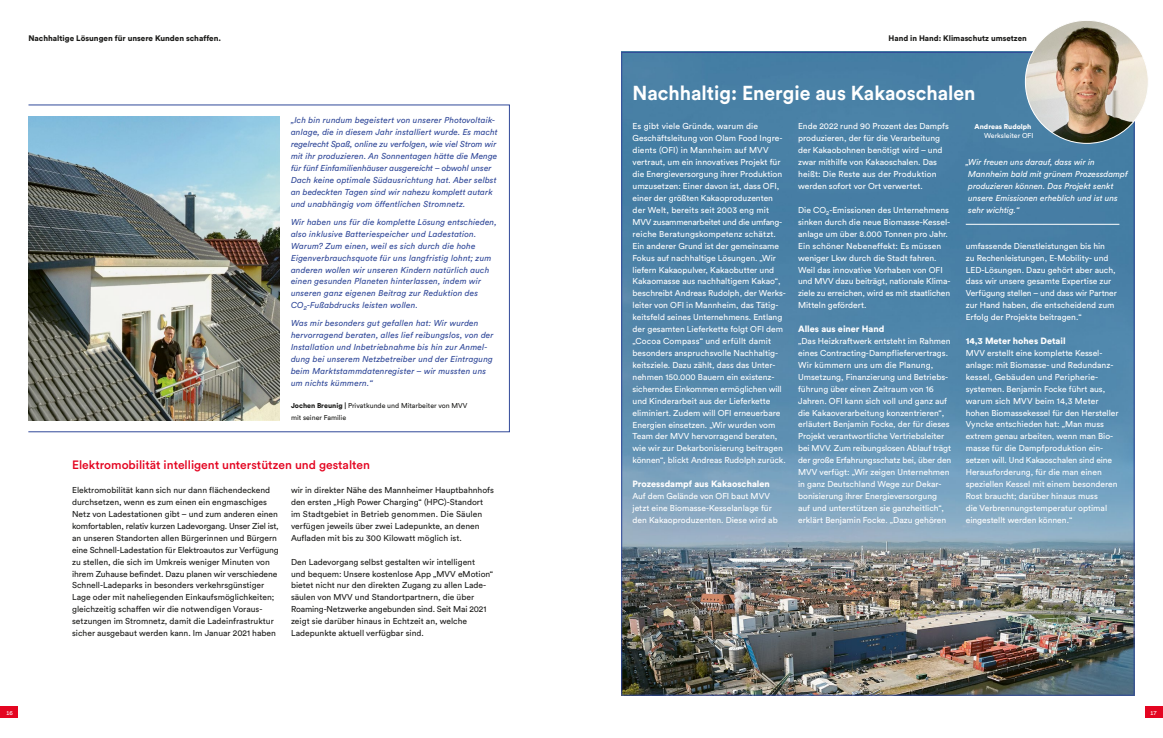
<style>
.page{position:relative;width:1163px;height:738px;background:#fff}
.page>*{position:absolute;margin:0;border:0;box-sizing:border-box;transform-origin:0 0}
.t1{font:700 20px "Circular Pro";color:#fff}
.t2{font:500 12px "Circular Pro";color:#e40521}
.t3{font:900 9px "Circular Pro";color:#fff}
.t4{font:8.5px/11.9px "Circular Pro";color:#fff}
.t5{font:8.5px/11.9px "Circular Pro";color:#1d1d1b}
.t6{font:italic 8.5px/11.9px "Circular Pro";letter-spacing:.015em;color:#314999}
.t7{font:italic 8.5px/11.9px "Circular Pro";color:#fff}
.t8{font:900 8px "Circular Pro";color:#1d1d1b}
.t9{font:7px/11.9px "Circular Pro";color:#1d1d1b}
.t10{font:900 7px "Circular Pro";color:#fff}
.t11{font:7px "Circular Pro";color:#fff}
.t12{font:6px "Circular Pro";color:#fff}
.s1{font-weight:900}
.s2{font-weight:700}
</style>
<div class="page">
<div style="left:0;top:706px;width:17px;height:11px;background:#e40521"></div>
<div style="left:1145px;top:706px;width:17px;height:11px;background:#e40521"></div>
<img style="left:28px;top:116px;width:251px;height:304px">
<img style="left:623px;top:54px;width:509px;height:639px">
<hr style="left:965px;top:224px;width:154px;height:1px;background:#fff">
<img style="left:1025px;top:20px;width:123px;height:123px;border-radius:60px">
<p class="t8" style="left:28px;top:32px;width:194px">Nachhaltige Lösungen für unsere Kunden schaffen.</p>
<p class="t6" style="left:291px;top:114px;width:208px">„Ich bin rundum begeistert von unserer Photovoltaik&shy;anlage, die in diesem Jahr installiert wurde. Es macht regelrecht Spaß, online zu verfolgen, wie viel Strom wir mit ihr produzieren. An Sonnentagen hätte die Menge für fünf Einfamilienhäuser ausgereicht – obwohl unser Dach keine optimale Südausrichtung hat. Aber selbst an bedeckten Tagen sind wir nahezu komplett autark und unabhängig vom öffentlichen Stromnetz.</p>
<p class="t6" style="left:291px;top:215px;width:207px">Wir haben uns für die komplette Lösung entschieden, also inklusive Batteriespeicher und Ladestation.<br>Warum? Zum einen, weil es sich durch die hohe Eigenverbrauchsquote für uns langfristig lohnt; zum anderen wollen wir unseren Kindern natürlich auch einen gesunden Planeten hinterlassen, indem wir unseren ganz eigenen Beitrag zur Reduktion des CO<sub>2</sub>-Fußabdrucks leisten wollen.</p>
<p class="t6" style="left:291px;top:316px;width:204px">Was mir besonders gut gefallen hat: Wir wurden hervorragend beraten, alles lief reibungslos, von der Installation und Inbetriebnahme bis hin zur Anmel&shy;dung bei unserem Netzbetreiber und der Eintragung beim Marktstammdatenregister – wir mussten uns um nichts kümmern.“</p>
<p class="t9" style="left:291px;top:399px;width:178px"><span class="s1">Jochen Breunig</span> <span class="s2">|</span> Privatkunde und Mitarbeiter von MVV mit seiner Familie</p>
<h2 class="t2" style="left:72px;top:456px;width:299px">Elektromobilität intelligent unterstützen und gestalten</h2>
<p class="t5" style="left:72px;top:483px;width:208px">Elektromobilität kann sich nur dann flächendeckend durchsetzen, wenn es zum einen ein engmaschiges Netz von Ladestationen gibt – und zum anderen einen komfortablen, relativ kurzen Ladevorgang. Unser Ziel ist, an unseren Standorten allen Bürgerinnen und Bürgern eine Schnell-Ladestation für Elektroautos zur Verfügung zu stellen, die sich im Umkreis weniger Minuten von ihrem Zuhause befindet. Dazu planen wir verschiedene Schnell-Ladeparks in besonders verkehrsgünstiger Lage oder mit naheliegenden Einkaufsmöglichkeiten; gleichzeitig schaffen wir die notwendigen Voraus&shy;setzungen im Stromnetz, damit die Ladeinfrastruktur sicher ausgebaut werden kann. Im Januar 2021 haben</p>
<p class="t5" style="left:291px;top:483px;width:204px">wir in direkter Nähe des Mannheimer Hauptbahnhofs den ersten „High Power Charging“ (HPC)-Standort im Stadtgebiet in Betrieb genommen. Die Säulen verfügen jeweils über zwei Ladepunkte, an denen Aufladen mit bis zu 300 Kilowatt möglich ist.</p>
<p class="t5" style="left:291px;top:555px;width:204px">Den Ladevorgang selbst gestalten wir intelligent<br>und bequem: Unsere kostenlose App „MVV eMotion“ bietet nicht nur den direkten Zugang zu allen Lade&shy;säulen von MVV und Standortpartnern, die über Roaming-Netzwerke angebunden sind. Seit Mai 2021 zeigt sie darüber hinaus in Echtzeit an, welche Ladepunkte aktuell verfügbar sind.</p>
<p class="t8" style="left:888px;top:32px;width:140px">Hand in Hand: Klimaschutz umsetzen</p>
<h1 class="t1" style="left:632px;top:79px;width:344px">Nachhaltig: Energie aus Kakaoschalen</h1>
<p class="t4" style="left:632px;top:120px;width:155px">Es gibt viele Gründe, warum die Geschäftsleitung von Olam Food Ingre&shy;dients (OFI) in Mannheim auf MVV vertraut, um ein innovatives Projekt für die Energieversorgung ihrer Produktion umzusetzen: Einer davon ist, dass OFI, einer der größten Kakaoproduzenten der Welt, bereits seit 2003 eng mit MVV zusammenarbeitet und die umfang&shy;reiche Beratungskompetenz schätzt.<br>Ein anderer Grund ist der gemeinsame Fokus auf nachhaltige Lösungen. „Wir liefern Kakaopulver, Kakaobutter und Kakaomasse aus nachhaltigem Kakao“, beschreibt Andreas Rudolph, der Werks&shy;leiter von OFI in Mannheim, das Tätig&shy;keitsfeld seines Unternehmens. Entlang der gesamten Lieferkette folgt OFI dem „Cocoa Compass“ und erfüllt damit besonders anspruchsvolle Nachhaltig&shy;keitsziele. Dazu zählt, dass das Unter&shy;nehmen 150.000 Bauern ein existenz&shy;sicherndes Einkommen ermöglichen will und Kinderarbeit aus der Lieferkette eliminiert. Zudem will OFI erneuerbare Energien einsetzen. „Wir wurden vom Team der MVV hervorragend beraten, wie wir zur Dekarbonisierung beitragen können“, blickt Andreas Rudolph zurück.</p>
<p class="t3" style="left:632px;top:477px;width:139px">Prozessdampf aus Kakaoschalen</p>
<p class="t4" style="left:632px;top:489px;width:147px">Auf dem Gelände von OFI baut MVV jetzt eine Biomasse-Kesselanlage für den Kakaoproduzenten. Diese wird ab</p>
<p class="t4" style="left:798px;top:120px;width:152px">Ende 2022 rund 90 Prozent des Dampfs produzieren, der für die Verarbeitung der Kakaobohnen benötigt wird – und zwar mithilfe von Kakaoschalen. Das heißt: Die Reste aus der Produktion werden sofort vor Ort verwertet.</p>
<p class="t4" style="left:798px;top:203px;width:154px">Die CO<sub>2</sub>-Emissionen des Unternehmens sinken durch die neue Biomasse-Kessel&shy;anlage um über 8.000 Tonnen pro Jahr.<br>Ein schöner Nebeneffekt: Es müssen weniger Lkw durch die Stadt fahren.<br>Weil das innovative Vorhaben von OFI und MVV dazu beiträgt, nationale Klima&shy;ziele zu erreichen, wird es mit staatlichen Mitteln gefördert.</p>
<p class="t3" style="left:798px;top:322px;width:88px">Alles aus einer Hand</p>
<p class="t4" style="left:798px;top:334px;width:155px">„Das Heizkraftwerk entsteht im Rahmen eines Contracting-Dampfliefervertrags.<br>Wir kümmern uns um die Planung, Umsetzung, Finanzierung und Betriebs&shy;führung über einen Zeitraum von 16<br>Jahren. OFI kann sich voll und ganz auf die Kakaoverarbeitung konzentrieren“, erläutert Benjamin Focke, der für dieses Projekt verantwortliche Vertriebsleiter bei MVV. Zum reibungslosen Ablauf trägt der große Erfahrungsschatz bei, über den MVV verfügt: „Wir zeigen Unternehmen in ganz Deutschland Wege zur Dekar&shy;bonisierung ihrer Energieversorgung<br>auf und unterstützen sie ganzheitlich“, erklärt Benjamin Focke. „Dazu gehören</p>
<p class="t10" style="left:974px;top:122px;width:58px">Andreas Rudolph</p>
<p class="t11" style="left:983px;top:130px;width:51px">Werksleiter OFI</p>
<p class="t7" style="left:965px;top:156px;width:163px">„Wir freuen uns darauf, dass wir in Mannheim bald mit grünem Prozessdampf produzieren können. Das Projekt senkt unsere Emissionen erheblich und ist uns sehr wichtig.“</p>
<p class="t4" style="left:965px;top:239px;width:152px">umfassende Dienstleistungen bis hin<br>zu Rechenleistungen, E-Mobility- und LED-Lösungen. Dazu gehört aber auch, dass wir unsere gesamte Expertise zur Verfügung stellen – und dass wir Partner zur Hand haben, die entscheidend zum Erfolg der Projekte beitragen.“</p>
<p class="t3" style="left:965px;top:334px;width:101px">14,3 Meter hohes Detail</p>
<p class="t4" style="left:965px;top:346px;width:154px">MVV erstellt eine komplette Kessel&shy;anlage: mit Biomasse- und Redundanz&shy;kessel, Gebäuden und Peripherie&shy;systemen. Benjamin Focke führt aus, warum sich MVV beim 14,3 Meter hohen Biomassekessel für den Hersteller Vyncke entschieden hat: „Man muss extrem genau arbeiten, wenn man Bio&shy;masse für die Dampfproduktion ein&shy;setzen will. Und Kakaoschalen sind eine Herausforderung, für die man einen speziellen Kessel mit einem besonderen Rost braucht; darüber hinaus muss<br>die Verbrennungstemperatur optimal eingestellt werden können.“</p>
<p class="t12" style="left:6px;top:707px;width:8px">16</p>
<p class="t12" style="left:1149px;top:707px;width:8px">17</p>
</div>
